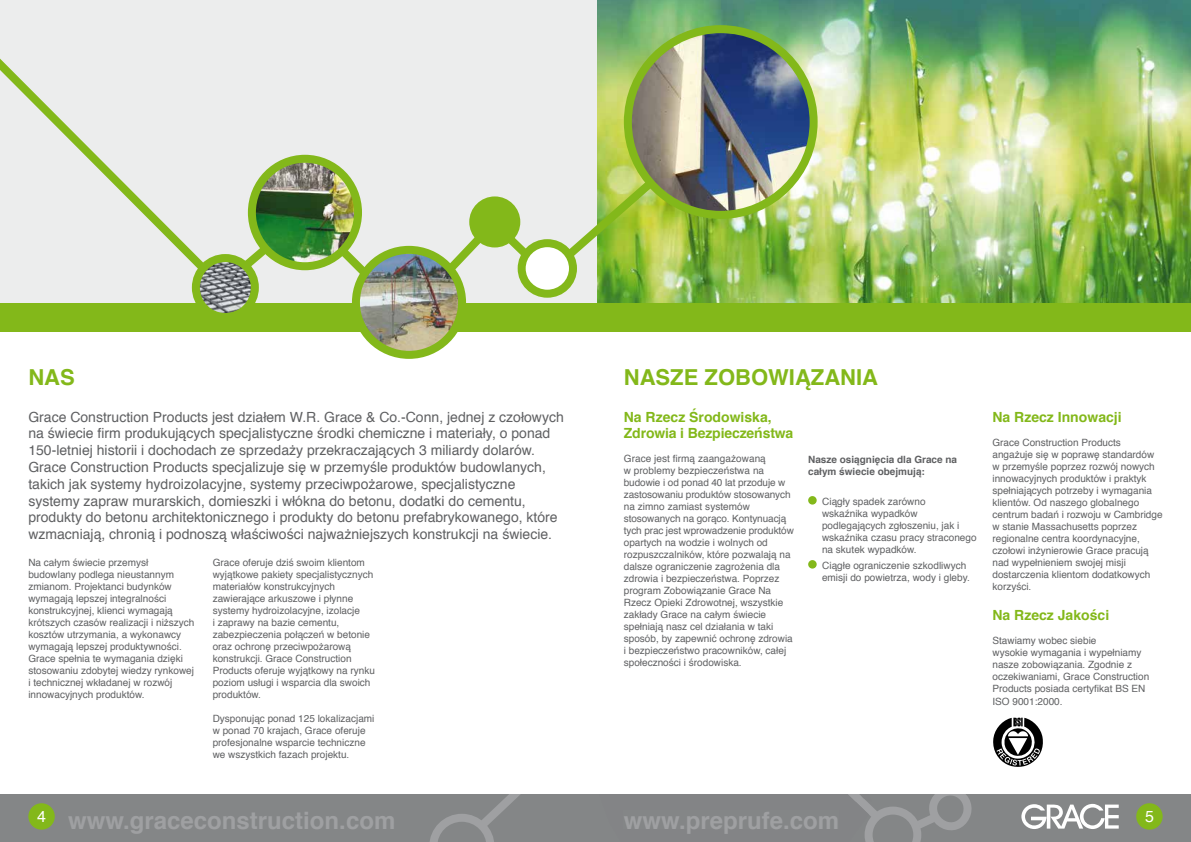
<style>
.page{position:relative;width:1191px;height:842px;background:#fff}
.page>*{position:absolute;margin:0;border:0;box-sizing:border-box;transform-origin:0 0}
.t1{font:700 24px "Helvetica";color:#9fa0a2}
.t2{font:700 22px "Helvetica";color:#83b81a}
.t3{font:16px "Helvetica";color:#fff}
.t4{font:14px/16.8px "Helvetica";color:#5f6062}
.t5{font:700 14px/16.8px "Helvetica";color:#83b81a}
.t6{font:10px/12px "Helvetica";color:#5f6062}
.t7{font:700 10px/12px "Helvetica";color:#5f6062}
</style>
<div class="page">
<div style="left:0;top:794px;width:1191px;height:48px;background:#848687"></div>
<svg style="left:430px;top:794px;width:90px;height:48px"></svg>
<div style="left:28px;top:803px;width:27px;height:27px;background:#83b81a;border-radius:50%"></div>
<div style="left:1136px;top:803px;width:26px;height:27px;background:#83b81a;border-radius:50%"></div>
<img style="left:596px;top:0;width:595px;height:303px">
<div style="left:0;top:0;width:596px;height:312px;background:#eceded"></div>
<div style="left:0;top:303px;width:1191px;height:29px;background:#83b81a"></div>
<svg style="left:231px;top:254px;width:27px;height:24px"></svg>
<img style="left:196px;top:258px;width:59px;height:59px;border-radius:29px">
<div style="left:192px;top:254px;width:67px;height:67px;border:8px solid #83b81a;border-radius:50%"></div>
<svg style="left:289px;top:197px;width:95px;height:93px"></svg>
<img style="left:252px;top:162px;width:105px;height:101px">
<div style="left:248px;top:155px;width:114px;height:115px;border:8px solid #83b81a;border-radius:50%"></div>
<svg style="left:500px;top:173px;width:160px;height:113px"></svg>
<div style="left:473px;top:200px;width:43px;height:43px;background:#83b81a;border-radius:50%"></div>
<div style="left:469px;top:196px;width:51px;height:51px;border:8px solid #83b81a;border-radius:50%"></div>
<svg style="left:521px;top:243px;width:52px;height:51px;background:#edf4dd"></svg>
<div style="left:517px;top:239px;width:60px;height:59px;border:8px solid #83b81a;border-radius:50%"></div>
<svg style="left:426px;top:227px;width:65px;height:68px"></svg>
<img style="left:356px;top:253px;width:106px;height:99px">
<div style="left:352px;top:246px;width:114px;height:113px;border:8px solid #83b81a;border-radius:50%"></div>
<img style="left:628px;top:29px;width:185px;height:183px">
<div style="left:624px;top:25px;width:193px;height:194px;border:8px solid #83b81a;border-radius:50%"></div>
<svg style="left:0;top:58px;width:214px;height:221px"></svg>
<div style="left:808px;top:496px;width:8px;height:9px;background:#83b81a;border-radius:50%"></div>
<div style="left:808px;top:560px;width:8px;height:9px;background:#83b81a;border-radius:50%"></div>
<svg style="left:993px;top:718px;width:49px;height:49px"></svg>
<svg style="left:848px;top:794px;width:121px;height:48px"></svg>
<svg style="left:1021px;top:804px;width:97px;height:25px"></svg>
<p class="t2" style="left:28px;top:360px;width:48px">NAS</p>
<p class="t2" style="left:624px;top:360px;width:256px">NASZE ZOBOWIĄZANIA</p>
<p class="t4" style="left:28px;top:409px;width:537px">Grace Construction Products jest działem W.R. Grace &amp; Co.-Conn, jednej z czołowych na świecie firm produkujących specjalistyczne środki chemiczne i materiały, o ponad 150-letniej historii i dochodach ze sprzedaży przekraczających 3 miliardy dolarów.<br>Grace Construction Products specjalizuje się w przemyśle produktów budowlanych, takich jak systemy hydroizolacyjne, systemy przeciwpożarowe, specjalistyczne systemy zapraw murarskich, domieszki i włókna do betonu, dodatki do cementu, produkty do betonu architektonicznego i produkty do betonu prefabrykowanego, które wzmacniają, chronią i podnoszą właściwości najważniejszych konstrukcji na świecie.</p>
<p class="t5" style="left:624px;top:408px;width:171px">Na Rzecz Środowiska,<br>Zdrowia i Bezpieczeństwa</p>
<p class="t6" style="left:624px;top:453px;width:172px">Grace jest firmą zaangażowaną<br>w problemy bezpieczeństwa na budowie i od ponad 40 lat przoduje w zastosowaniu produktów stosowanych na zimno zamiast systemów stosowanych na gorąco. Kontynuacją tych prac jest wprowadzenie produktów opartych na wodzie i wolnych od rozpuszczalników, które pozwalają na dalsze ograniczenie zagrożenia dla zdrowia i bezpieczeństwa. Poprzez program Zobowiązanie Grace Na Rzecz Opieki Zdrowotnej, wszystkie zakłady Grace na całym świecie spełniają nasz cel działania w taki sposób, by zapewnić ochronę zdrowia i bezpieczeństwo pracowników, całej społeczności i środowiska.</p>
<p class="t7" style="left:808px;top:453px;width:150px">Nasze osiągnięcia dla Grace na całym świecie obejmują:</p>
<p class="t6" style="left:822px;top:495px;width:156px">Ciągły spadek zarówno<br>wskaźnika wypadków podlegających zgłoszeniu, jak i wskaźnika czasu pracy straconego na skutek wypadków.</p>
<p class="t6" style="left:822px;top:559px;width:149px">Ciągłe ograniczenie szkodliwych emisji do powietrza, wody i gleby.</p>
<p class="t6" style="left:28px;top:557px;width:168px">Na całym świecie przemysł budowlany podlega nieustannym zmianom. Projektanci budynków wymagają lepszej integralności konstrukcyjnej, klienci wymagają krótszych czasów realizacji i niższych kosztów utrzymania, a wykonawcy wymagają lepszej produktywności.<br>Grace spełnia te wymagania dzięki stosowaniu zdobytej wiedzy rynkowej i technicznej wkładanej w rozwój innowacyjnych produktów.</p>
<p class="t6" style="left:213px;top:557px;width:164px">Grace oferuje dziś swoim klientom wyjątkowe pakiety specjalistycznych materiałów konstrukcyjnych zawierające arkuszowe i płynne systemy hydroizolacyjne, izolacje<br>i zaprawy na bazie cementu, zabezpieczenia połączeń w betonie oraz ochronę przeciwpożarową konstrukcji. Grace Construction<br>Products oferuje wyjątkowy na rynku poziom usługi i wsparcia dla swoich produktów.</p>
<p class="t6" style="left:213px;top:713px;width:163px">Dysponując ponad 125 lokalizacjami w ponad 70 krajach, Grace oferuje profesjonalne wsparcie techniczne we wszystkich fazach projektu.</p>
<p class="t5" style="left:992px;top:408px;width:131px">Na Rzecz Innowacji</p>
<p class="t6" style="left:992px;top:436px;width:172px">Grace Construction Products angażuje się w poprawę standardów w przemyśle poprzez rozwój nowych innowacyjnych produktów i praktyk spełniających potrzeby i wymagania klientów. Od naszego globalnego centrum badań i rozwoju w Cambridge w stanie Massachusetts poprzez regionalne centra koordynacyjne, czołowi inżynierowie Grace pracują nad wypełnieniem swojej misji dostarczenia klientom dodatkowych korzyści.</p>
<p class="t5" style="left:992px;top:606px;width:118px">Na Rzecz Jakości</p>
<p class="t6" style="left:992px;top:634px;width:158px">Stawiamy wobec siebie<br>wysokie wymagania i wypełniamy nasze zobowiązania. Zgodnie z oczekiwaniami, Grace Construction<br>Products posiada certyfikat BS EN</p>
<p class="t6" style="left:992px;top:696px;width:72px">ISO 9001:2000.</p>
<p class="t3" style="left:37px;top:804px;width:10px">4</p>
<p class="t1" style="left:624px;top:801px;width:217px">www.preprufe.com</p>
<p class="t3" style="left:1145px;top:804px;width:10px">5</p>
<h1 class="t1" style="left:68px;top:801px;width:329px">www.graceconstruction.com</h1>
</div>
